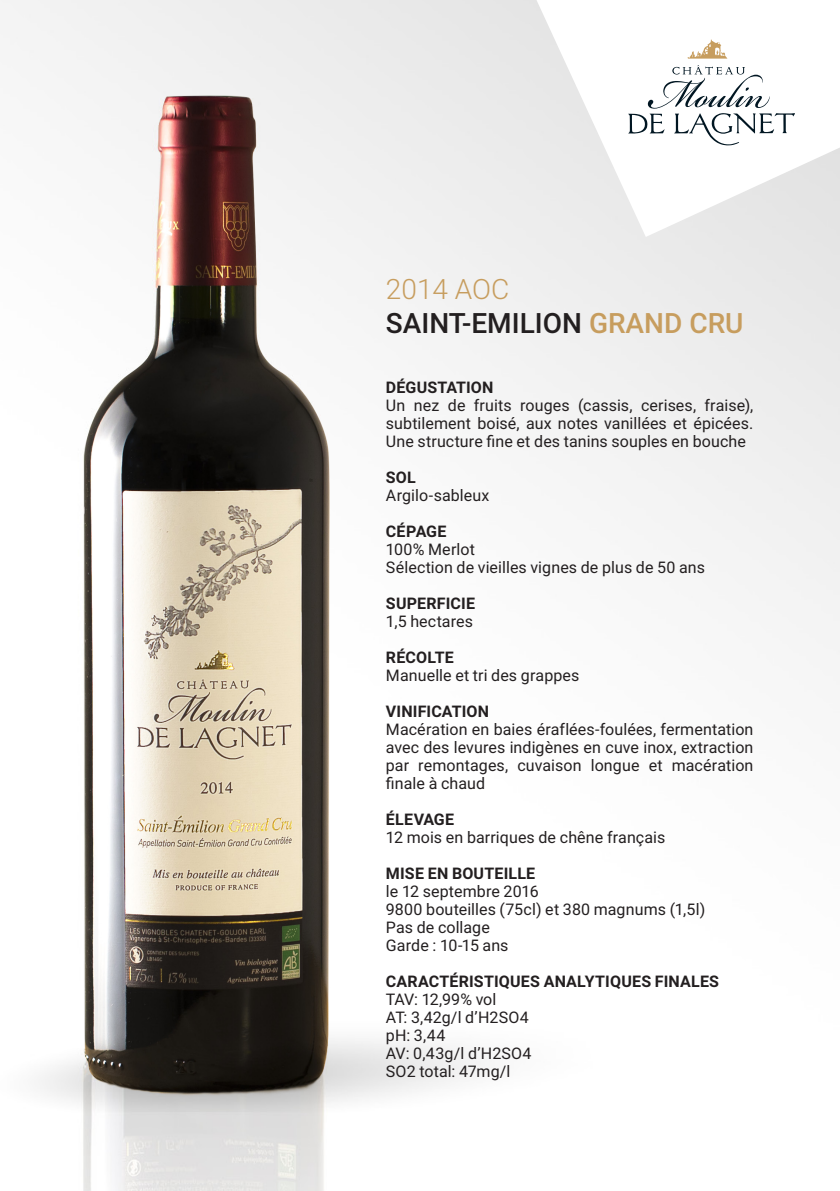
<style>
.page{position:relative;width:840px;height:1191px;background:#fff}
.page>*{position:absolute;margin:0;border:0;box-sizing:border-box;transform-origin:0 0}
.t1{font:500 28px "Roboto";color:#231f20}
.t2{font:300 28px "Roboto";color:#c79d5e}
.t3{font:16px/18px "Roboto";letter-spacing:.005em;color:#231f20;text-align:justify}
.t4{font:700 16px "Roboto";letter-spacing:.01em;color:#231f20}
.t5{font:16px "Roboto";letter-spacing:-.03em;color:#231f20}
.s1{color:#c79d5e}
</style>
<div class="page">
<svg style="left:536px;top:0;width:303px;height:237px"></svg>
<svg style="left:627px;top:65px;width:167px;height:80px"></svg>
<svg style="left:687px;top:40px;width:40px;height:19px"></svg>
<img style="left:11px;top:62px;width:395px;height:1089px">
<p class="t2" style="left:386px;top:269px;width:125px">2014 AOC</p>
<p class="t1" style="left:386px;top:303px;width:359px">SAINT-EMILION <span class="s1">GRAND CRU</span></p>
<p class="t4" style="left:386px;top:376px;width:109px">DÉGUSTATION</p>
<p class="t3" style="left:386px;top:396px;width:369px">Un nez de fruits rouges (cassis, cerises, fraise), subtilement boisé, aux notes vanillées et épicées.<br>Une structure fine et des tanins souples en bouche</p>
<p class="t4" style="left:386px;top:466px;width:31px">SOL</p>
<p class="t3" style="left:386px;top:486px;width:105px">Argilo-sableux</p>
<p class="t4" style="left:386px;top:520px;width:62px">CÉPAGE</p>
<p class="t3" style="left:386px;top:540px;width:90px">100% Merlot</p>
<p class="t3" style="left:386px;top:558px;width:320px">Sélection de vieilles vignes de plus de 50 ans</p>
<p class="t4" style="left:386px;top:592px;width:91px">SUPERFICIE</p>
<p class="t3" style="left:386px;top:612px;width:88px">1,5 hectares</p>
<p class="t4" style="left:386px;top:646px;width:69px">RÉCOLTE</p>
<p class="t3" style="left:386px;top:666px;width:195px">Manuelle et tri des grappes</p>
<p class="t4" style="left:386px;top:700px;width:105px">VINIFICATION</p>
<p class="t3" style="left:386px;top:720px;width:369px">Macération en baies éraflées-foulées, fermentation avec des levures indigènes en cuve inox, extraction par remontages, cuvaison longue et macération finale à chaud</p>
<p class="t4" style="left:386px;top:808px;width:70px">ÉLEVAGE</p>
<p class="t3" style="left:386px;top:828px;width:281px">12 mois en barriques de chêne français</p>
<p class="t4" style="left:386px;top:862px;width:151px">MISE EN BOUTEILLE</p>
<p class="t3" style="left:386px;top:882px;width:154px">le 12 septembre 2016</p>
<p class="t3" style="left:386px;top:900px;width:321px">9800 bouteilles (75cl) et 380 magnums (1,5l)</p>
<p class="t3" style="left:386px;top:918px;width:105px">Pas de collage</p>
<p class="t3" style="left:386px;top:936px;width:124px">Garde : 10-15 ans</p>
<p class="t4" style="left:386px;top:970px;width:334px">CARACTÉRISTIQUES ANALYTIQUES FINALES</p>
<p class="t5" style="left:386px;top:988px;width:112px">TAV: 12,99% vol</p>
<p class="t3" style="left:386px;top:1008px;width:144px">AT: 3,42g/l d’H2SO4</p>
<p class="t3" style="left:386px;top:1026px;width:61px">pH: 3,44</p>
<p class="t3" style="left:386px;top:1044px;width:147px">AV: 0,43g/l d’H2SO4</p>
<p class="t3" style="left:386px;top:1062px;width:126px">SO2 total: 47mg/l</p>
</div>
